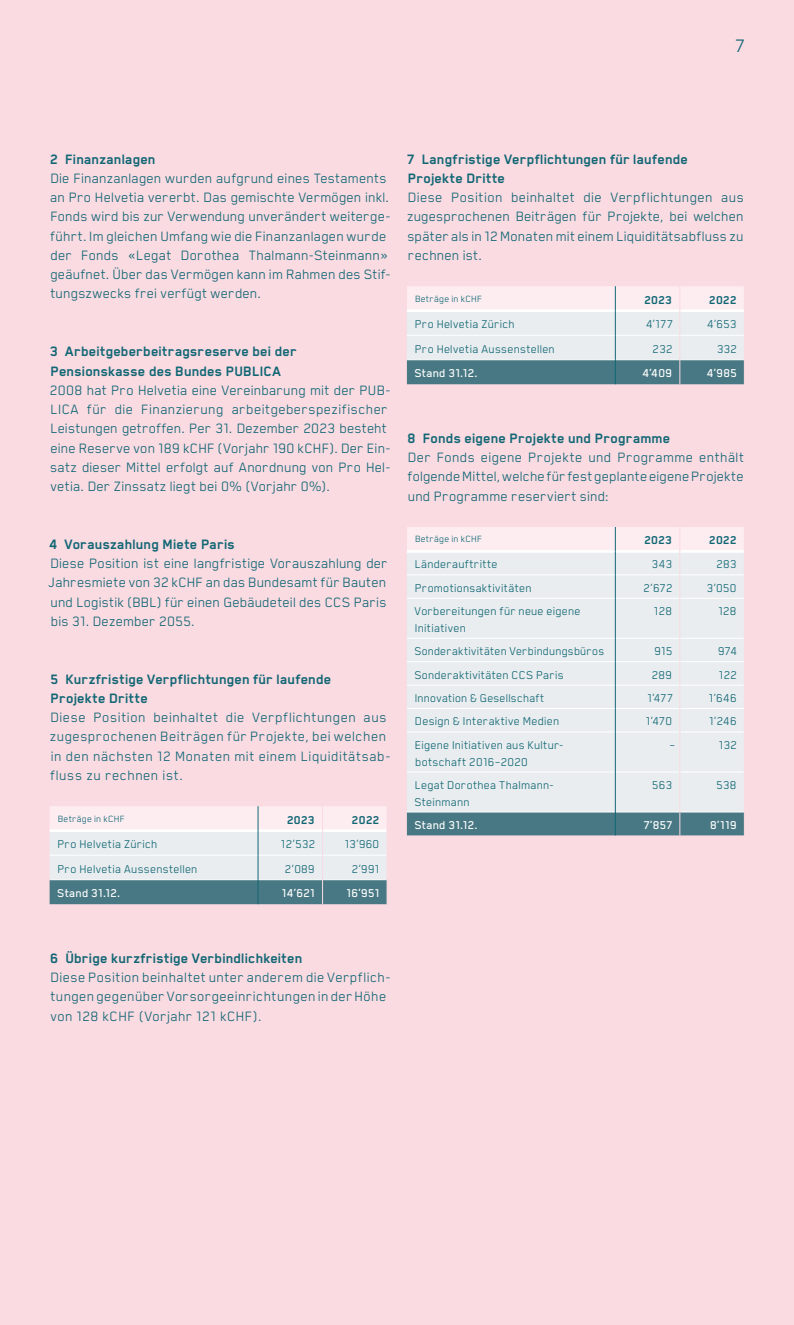
<style>
.page{position:relative;width:794px;height:1325px;background:#fff}
.page>*{position:absolute;margin:0;border:0;box-sizing:border-box;transform-origin:0 0}
.t1{font:21px "B4 G Pro Helvetia Book";color:#126775}
.Lauftext_9pt{font:15.75px/19.2px "B4 G Pro Helvetia Book";letter-spacing:.025em;color:#126775}
.Zwischentitel{font:15.75px "B4 G Pro Helvetia Bold";letter-spacing:.015em;color:#126775}
.TABELLE_thin___linksb{font:13.12px/16.6px "B4 G Pro Helvetia Book";letter-spacing:.025em;color:#126775}
.TABELLE_medium___linksb{font:13.12px "B4 G Pro Helvetia Medium";letter-spacing:.02em;color:#fff}
.TABELLE_Bold___center{font:13.12px "B4 G Pro Helvetia Bold";letter-spacing:.035em;color:#126775}
.TABELLEN_LEGENDE{font:10.5px "B4 G Pro Helvetia Book";letter-spacing:.03em;color:#126775}
</style>
<div class="page">
<div style="left:0;top:0;width:794px;height:1324px;background:#fbdbe2"></div>
<svg style="left:50px;top:806px;width:337px;height:98px"></svg>
<svg style="left:407px;top:286px;width:337px;height:98px"></svg>
<div style="left:407px;top:599px;width:337px;height:212px;background:#e9edef"></div>
<hr style="left:407px;top:598px;width:208px;height:1px;background:#fff">
<hr style="left:615px;top:598px;width:64px;height:1px;background:#fff">
<hr style="left:680px;top:598px;width:64px;height:1px;background:#fff">
<hr style="left:407px;top:638px;width:208px;height:1px;background:#fff">
<hr style="left:615px;top:638px;width:64px;height:1px;background:#fff">
<hr style="left:680px;top:638px;width:64px;height:1px;background:#fff">
<hr style="left:407px;top:661px;width:208px;height:1px;background:#fff">
<hr style="left:615px;top:661px;width:64px;height:1px;background:#fff">
<hr style="left:680px;top:661px;width:64px;height:1px;background:#fff">
<hr style="left:407px;top:684px;width:208px;height:1px;background:#fff">
<hr style="left:615px;top:684px;width:64px;height:1px;background:#fff">
<hr style="left:680px;top:684px;width:64px;height:1px;background:#fff">
<hr style="left:407px;top:771px;width:208px;height:1px;background:#fff">
<hr style="left:615px;top:771px;width:64px;height:1px;background:#fff">
<hr style="left:680px;top:771px;width:64px;height:1px;background:#fff">
<hr style="left:407px;top:811px;width:208px;height:1px;background:#fff">
<hr style="left:615px;top:811px;width:64px;height:1px;background:#fff">
<hr style="left:680px;top:811px;width:64px;height:1px;background:#fff">
<hr style="left:407px;top:708px;width:208px;height:1px;background:#fff">
<hr style="left:615px;top:708px;width:64px;height:1px;background:#fff">
<hr style="left:680px;top:708px;width:64px;height:1px;background:#fff">
<hr style="left:407px;top:731px;width:208px;height:1px;background:#fff">
<hr style="left:615px;top:731px;width:64px;height:1px;background:#fff">
<hr style="left:680px;top:731px;width:64px;height:1px;background:#fff">
<hr style="left:679px;top:598px;width:1px;height:40px;background:#fbdbe2">
<svg style="left:679px;top:638px;width:1px;height:94px"></svg>
<hr style="left:679px;top:732px;width:1px;height:40px;background:#fbdbe2">
<hr style="left:679px;top:772px;width:1px;height:40px;background:#fbdbe2">
<svg style="left:407px;top:527px;width:337px;height:71px"></svg>
<hr style="left:615px;top:598px;width:1px;height:40px;background:#126775">
<svg style="left:615px;top:638px;width:1px;height:94px"></svg>
<hr style="left:615px;top:732px;width:1px;height:40px;background:#126775">
<hr style="left:615px;top:772px;width:1px;height:40px;background:#126775">
<div style="left:407px;top:812px;width:337px;height:23px;background:#487883"></div>
<h1 class="t1" style="left:735px;top:35px;width:11px">7</h1>
<p class="Zwischentitel" style="left:50px;top:151px;width:107px">2 Finanzanlagen</p>
<p class="Lauftext_9pt" style="left:50px;top:168px;width:342px">Die Finanzanlagen wurden aufgrund eines Testaments an Pro Helvetia vererbt. Das gemischte Vermögen inkl.<br>Fonds wird bis zur Verwendung unverändert weiterge&shy;führt. Im gleichen Umfang wie die Finanzanlagen wurde der Fonds «Legat Dorothea Thalmann-Steinmann» geäufnet. Über das Vermögen kann im Rahmen des Stif&shy;tungszwecks frei verfügt werden.</p>
<p class="Zwischentitel" style="left:50px;top:343px;width:248px">3 Arbeitgeberbeitragsreserve bei der</p>
<p class="Zwischentitel" style="left:51px;top:362px;width:232px">Pensionskasse des Bundes PUBLICA</p>
<p class="Lauftext_9pt" style="left:50px;top:380px;width:342px">2008 hat Pro Helvetia eine Vereinbarung mit der PUB-LICA für die Finanzierung arbeitgeberspezifischer Leistungen getroffen. Per 31. Dezember 2023 besteht eine Reserve von 189 kCHF (Vorjahr 190 kCHF). Der Ein&shy;satz dieser Mittel erfolgt auf Anordnung von Pro Hel&shy;vetia. Der Zinssatz liegt bei 0% (Vorjahr 0%).</p>
<p class="Zwischentitel" style="left:49px;top:536px;width:187px">4 Vorauszahlung Miete Paris</p>
<p class="Lauftext_9pt" style="left:48px;top:553px;width:341px;text-align:justify">Diese Position ist eine langfristige Vorauszahlung der Jahresmiete von 32 kCHF an das Bundesamt für Bauten und Logistik (BBL) für einen Gebäudeteil des CCS Paris bis 31. Dezember 2055.</p>
<p class="Zwischentitel" style="left:50px;top:670px;width:282px">5 Kurzfristige Verpflichtungen für laufende</p>
<p class="Zwischentitel" style="left:51px;top:690px;width:99px">Projekte Dritte</p>
<p class="Lauftext_9pt" style="left:50px;top:707px;width:342px">Diese Position beinhaltet die Verpflichtungen aus zugesprochenen Beiträgen für Projekte, bei welchen in den nächsten 12 Monaten mit einem Liquiditätsab&shy;fluss zu rechnen ist.</p>
<p class="TABELLEN_LEGENDE" style="left:58px;top:813px;width:68px">Beträge in kCHF</p>
<p class="TABELLE_Bold___center" style="left:287px;top:812px;width:29px">2023</p>
<p class="TABELLE_Bold___center" style="left:352px;top:812px;width:29px">2022</p>
<p class="TABELLE_thin___linksb" style="left:58px;top:835px;width:101px">Pro Helvetia Zürich</p>
<p class="TABELLE_thin___linksb" style="left:281px;top:835px;width:36px">12’532</p>
<p class="TABELLE_thin___linksb" style="left:345px;top:835px;width:36px">13’960</p>
<p class="TABELLE_thin___linksb" style="left:58px;top:860px;width:141px">Pro Helvetia Aussenstellen</p>
<p class="TABELLE_thin___linksb" style="left:285px;top:860px;width:31px">2’089</p>
<p class="TABELLE_thin___linksb" style="left:352px;top:860px;width:29px">2’991</p>
<p class="TABELLE_medium___linksb" style="left:57px;top:886px;width:65px">Stand 31.12.</p>
<p class="TABELLE_medium___linksb" style="left:282px;top:886px;width:35px">14’621</p>
<p class="TABELLE_medium___linksb" style="left:346px;top:886px;width:35px">16’951</p>
<p class="Zwischentitel" style="left:407px;top:151px;width:282px">7 Langfristige Verpflichtungen für laufende</p>
<p class="Zwischentitel" style="left:408px;top:170px;width:99px">Projekte Dritte</p>
<p class="Lauftext_9pt" style="left:407px;top:188px;width:338px;text-align:justify">Diese Position beinhaltet die Verpflichtungen aus zugesprochenen Beiträgen für Projekte, bei welchen später als in 12 Monaten mit einem Liquiditätsabfluss zu rechnen ist.</p>
<p class="TABELLEN_LEGENDE" style="left:415px;top:293px;width:68px">Beträge in kCHF</p>
<p class="TABELLE_Bold___center" style="left:644px;top:293px;width:29px">2023</p>
<p class="TABELLE_Bold___center" style="left:709px;top:293px;width:29px">2022</p>
<p class="TABELLE_thin___linksb" style="left:415px;top:316px;width:101px">Pro Helvetia Zürich</p>
<p class="TABELLE_thin___linksb" style="left:646px;top:316px;width:28px">4’177</p>
<p class="TABELLE_thin___linksb" style="left:707px;top:316px;width:31px">4’653</p>
<p class="TABELLE_thin___linksb" style="left:415px;top:340px;width:141px">Pro Helvetia Aussenstellen</p>
<p class="TABELLE_thin___linksb" style="left:652px;top:340px;width:21px">232</p>
<p class="TABELLE_thin___linksb" style="left:717px;top:340px;width:21px">332</p>
<p class="TABELLE_medium___linksb" style="left:414px;top:366px;width:65px">Stand 31.12.</p>
<p class="TABELLE_medium___linksb" style="left:642px;top:366px;width:31px">4’409</p>
<p class="TABELLE_medium___linksb" style="left:707px;top:366px;width:31px">4’985</p>
<p class="Zwischentitel" style="left:407px;top:430px;width:264px">8 Fonds eigene Projekte und Programme</p>
<p class="Lauftext_9pt" style="left:407px;top:447px;width:338px;text-align:justify">Der Fonds eigene Projekte und Programme enthält folgende Mittel, welche für fest geplante eigene Projekte und Programme reserviert sind:</p>
<p class="TABELLEN_LEGENDE" style="left:415px;top:534px;width:68px">Beträge in kCHF</p>
<p class="TABELLE_Bold___center" style="left:644px;top:533px;width:29px">2023</p>
<p class="TABELLE_Bold___center" style="left:709px;top:533px;width:29px">2022</p>
<p class="TABELLE_thin___linksb" style="left:415px;top:556px;width:84px">Länderauftritte</p>
<p class="TABELLE_thin___linksb" style="left:652px;top:556px;width:22px">343</p>
<p class="TABELLE_thin___linksb" style="left:716px;top:556px;width:22px">283</p>
<p class="TABELLE_thin___linksb" style="left:415px;top:579px;width:118px">Promotionsaktivitäten</p>
<p class="TABELLE_thin___linksb" style="left:643px;top:579px;width:30px">2’672</p>
<p class="TABELLE_thin___linksb" style="left:707px;top:579px;width:31px">3’050</p>
<p class="TABELLE_thin___linksb" style="left:414px;top:603px;width:167px">Vorbereitungen für neue eigene<br>Initiativen</p>
<p class="TABELLE_thin___linksb" style="left:654px;top:603px;width:20px">128</p>
<p class="TABELLE_thin___linksb" style="left:718px;top:603px;width:20px">128</p>
<p class="TABELLE_thin___linksb" style="left:414px;top:643px;width:191px">Sonderaktivitäten Verbindungsbüros</p>
<p class="TABELLE_thin___linksb" style="left:654px;top:643px;width:19px">915</p>
<p class="TABELLE_thin___linksb" style="left:718px;top:643px;width:20px">974</p>
<p class="TABELLE_thin___linksb" style="left:414px;top:666px;width:151px">Sonderaktivitäten CCS Paris</p>
<p class="TABELLE_thin___linksb" style="left:652px;top:666px;width:22px">289</p>
<p class="TABELLE_thin___linksb" style="left:719px;top:666px;width:19px">122</p>
<p class="TABELLE_thin___linksb" style="left:415px;top:689px;width:131px">Innovation &amp; Gesellschaft</p>
<p class="TABELLE_thin___linksb" style="left:647px;top:689px;width:27px">1’477</p>
<p class="TABELLE_thin___linksb" style="left:709px;top:689px;width:29px">1’646</p>
<p class="TABELLE_thin___linksb" style="left:415px;top:713px;width:146px">Design &amp; Interaktive Medien</p>
<p class="TABELLE_thin___linksb" style="left:646px;top:713px;width:28px">1’470</p>
<p class="TABELLE_thin___linksb" style="left:709px;top:713px;width:29px">1’246</p>
<p class="TABELLE_thin___linksb" style="left:415px;top:736px;width:150px">Eigene Initiativen aus Kultur&shy;botschaft 2016–2020</p>
<p class="TABELLE_thin___linksb" style="left:669px;top:736px;width:7px">–</p>
<p class="TABELLE_thin___linksb" style="left:719px;top:736px;width:19px">132</p>
<p class="TABELLE_thin___linksb" style="left:414px;top:776px;width:141px">Legat Dorothea Thalmann-<br>Steinmann</p>
<p class="TABELLE_thin___linksb" style="left:652px;top:776px;width:21px">563</p>
<p class="TABELLE_thin___linksb" style="left:716px;top:776px;width:21px">538</p>
<p class="TABELLE_medium___linksb" style="left:414px;top:818px;width:65px">Stand 31.12.</p>
<p class="TABELLE_medium___linksb" style="left:643px;top:818px;width:30px">7’857</p>
<p class="TABELLE_medium___linksb" style="left:710px;top:818px;width:28px">8’119</p>
<p class="Zwischentitel" style="left:50px;top:949px;width:254px">6 Übrige kurzfristige Verbindlichkeiten</p>
<p class="Lauftext_9pt" style="left:50px;top:967px;width:341px">Diese Position beinhaltet unter anderem die Verpflich&shy;tungen gegenüber Vorsorgeeinrichtungen in der Höhe von 128 kCHF (Vorjahr 121 kCHF).</p>
</div>
